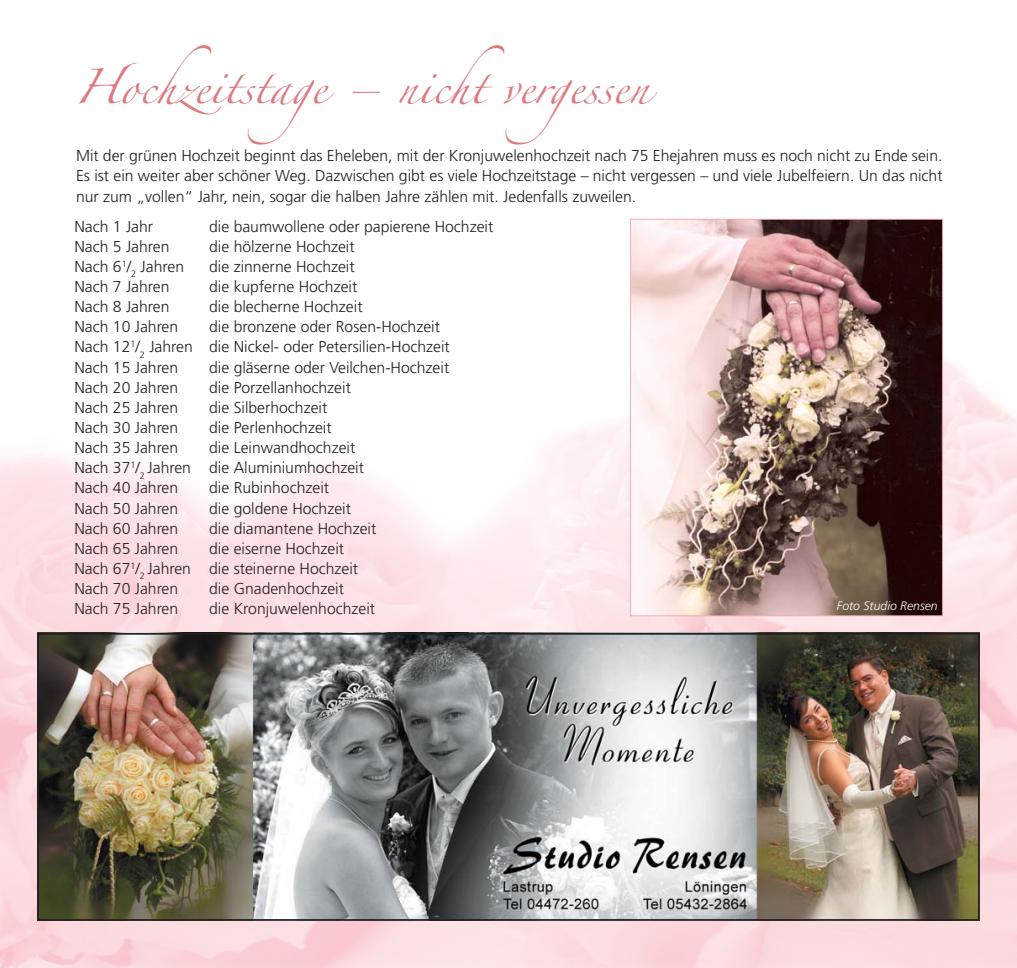
<style>
.page{position:relative;width:1017px;height:968px;background:#fff}
.page>*{position:absolute;margin:0;border:0;box-sizing:border-box;transform-origin:0 0}
.t1{font:31.5px "Zapfino";color:#dd7981}
.t2{font:300 15.75px/20.1px "Frutiger";color:#231f20}
.t3{font:italic 300 12.25px "Frutiger";color:#fff}
</style>
<div class="page">
<img style="left:0;top:218px;width:1017px;height:749px">
<img style="left:632px;top:221px;width:309px;height:393px">
<div style="left:630px;top:219px;width:313px;height:397px;border:1px solid #f7acbb"></div>
<img style="left:40px;top:635px;width:937px;height:282px">
<div style="left:37px;top:632px;width:943px;height:288px;border:2px solid #231f20"></div>
<h1 class="t1" style="left:74px;top:74px;width:576px">Hochzeitstage – nicht vergessen</h1>
<p class="t2" style="left:76px;top:147px;width:868px;text-align:justify">Mit der grünen Hochzeit beginnt das Eheleben, mit der Kronjuwelenhochzeit nach 75 Ehejahren muss es noch nicht zu Ende sein.<br>Es ist ein weiter aber schöner Weg. Dazwischen gibt es viele Hochzeitstage – nicht vergessen – und viele Jubelfeiern. Un das nicht nur zum „vollen“ Jahr, nein, sogar die halben Jahre zählen mit. Jedenfalls zuweilen.</p>
<p class="t2" style="left:74px;top:217px;width:80px">Nach 1 Jahr</p>
<p class="t2" style="left:209px;top:217px;width:286px">die baumwollene oder papierene Hochzeit</p>
<p class="t2" style="left:74px;top:237px;width:97px">Nach 5 Jahren</p>
<p class="t2" style="left:209px;top:237px;width:147px">die hölzerne Hochzeit</p>
<p class="t2" style="left:74px;top:257px;width:111px">Nach 6<sup>1</sup>/<sub>2</sub> Jahren</p>
<p class="t2" style="left:209px;top:257px;width:147px">die zinnerne Hochzeit</p>
<p class="t2" style="left:74px;top:278px;width:97px">Nach 7 Jahren</p>
<p class="t2" style="left:209px;top:278px;width:150px">die kupferne Hochzeit</p>
<p class="t2" style="left:74px;top:298px;width:97px">Nach 8 Jahren</p>
<p class="t2" style="left:209px;top:298px;width:155px">die blecherne Hochzeit</p>
<p class="t2" style="left:74px;top:318px;width:105px">Nach 10 Jahren</p>
<p class="t2" style="left:74px;top:318px;width:377px;text-indent:135px">die bronzene oder Rosen-Hochzeit<br>Nach 12<sup>1</sup>/<sub>2</sub> Jahren die Nickel- oder Petersilien-Hochzeit<br>Nach 15 Jahren</p>
<p class="t2" style="left:209px;top:358px;width:242px">die gläserne oder Veilchen-Hochzeit</p>
<p class="t2" style="left:74px;top:378px;width:105px">Nach 20 Jahren</p>
<p class="t2" style="left:209px;top:378px;width:143px">die Porzellanhochzeit</p>
<p class="t2" style="left:74px;top:398px;width:105px">Nach 25 Jahren</p>
<p class="t2" style="left:209px;top:398px;width:120px">die Silberhochzeit</p>
<p class="t2" style="left:74px;top:418px;width:105px">Nach 30 Jahren</p>
<p class="t2" style="left:209px;top:418px;width:124px">die Perlenhochzeit</p>
<p class="t2" style="left:74px;top:439px;width:105px">Nach 35 Jahren</p>
<p class="t2" style="left:74px;top:439px;width:291px;text-indent:135px">die Leinwandhochzeit<br>Nach 37<sup>1</sup>/<sub>2</sub> Jahren die Aluminiumhochzeit<br>Nach 40 Jahren</p>
<p class="t2" style="left:209px;top:479px;width:121px">die Rubinhochzeit</p>
<p class="t2" style="left:74px;top:499px;width:105px">Nach 50 Jahren</p>
<p class="t2" style="left:209px;top:499px;width:143px">die goldene Hochzeit</p>
<p class="t2" style="left:74px;top:519px;width:105px">Nach 60 Jahren</p>
<p class="t2" style="left:209px;top:519px;width:169px">die diamantene Hochzeit</p>
<p class="t2" style="left:74px;top:539px;width:105px">Nach 65 Jahren</p>
<p class="t2" style="left:74px;top:539px;width:285px;text-indent:135px">die eiserne Hochzeit<br>Nach 67<sup>1</sup>/<sub>2</sub> Jahren die steinerne Hochzeit<br>Nach 70 Jahren</p>
<p class="t2" style="left:209px;top:579px;width:136px">die Gnadenhochzeit</p>
<p class="t2" style="left:74px;top:600px;width:105px">Nach 75 Jahren</p>
<p class="t2" style="left:209px;top:600px;width:167px">die Kronjuwelenhochzeit</p>
<p class="t3" style="left:837px;top:601px;width:102px">Foto Studio Rensen</p>
</div>
